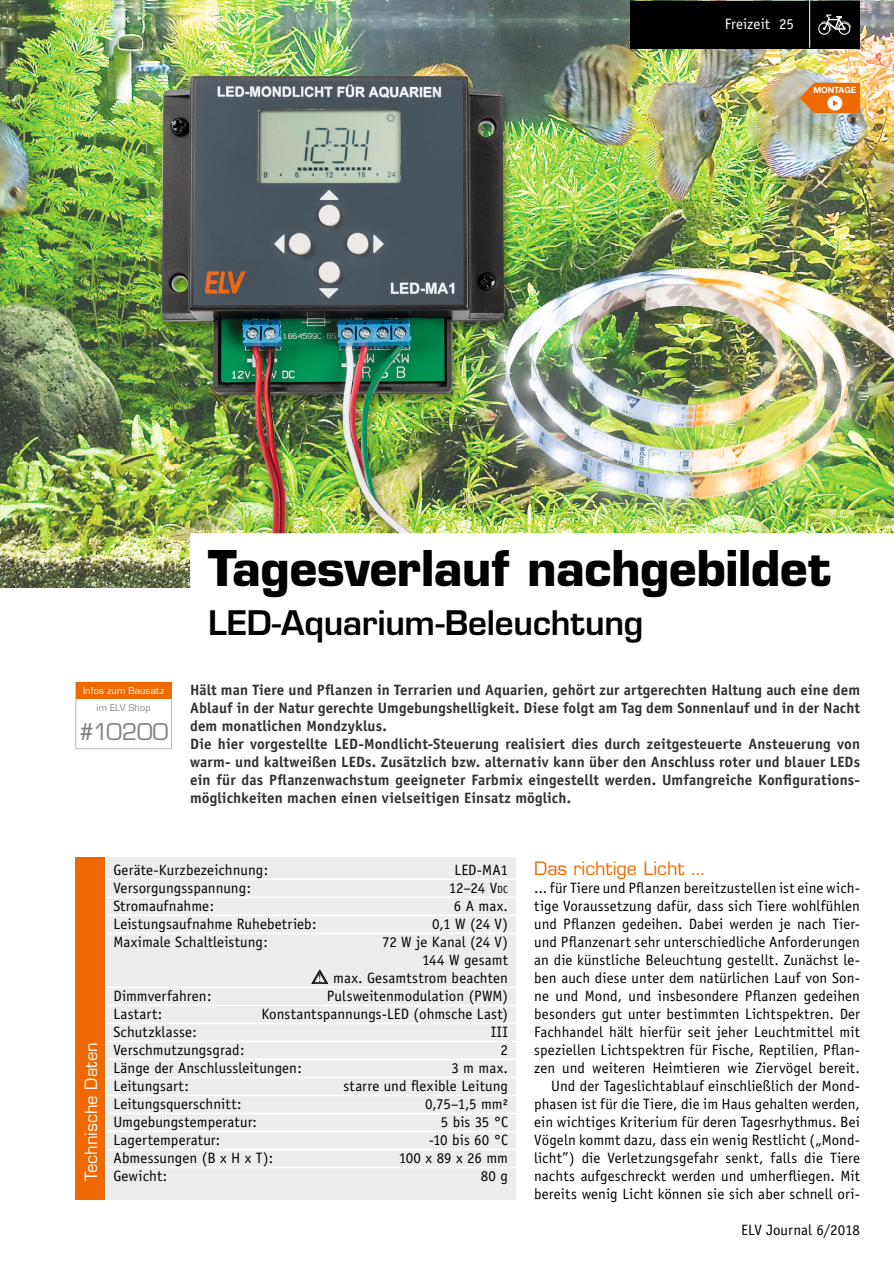
<style>
.page{position:relative;width:894px;height:1264px;background:#fff}
.page>*{position:absolute;margin:0;border:0;box-sizing:border-box;transform-origin:0 0}
.Headline1{font:700 48px "Eurostile";letter-spacing:-.01em;color:#000}
.Headline2{font:600 33px "Eurostile";letter-spacing:-.005em;color:#000}
.Technische_Daten_Nam{font:22.5px "Eurostile";letter-spacing:-.01em;color:#818281}
.Subhead_5{font:18px "Eurostile";color:#ef6800}
.Technische_Daten_Nam-2{font:16.5px "Eurostile";letter-spacing:.005em;color:#fff}
.Fließtext_Neuer_Absa{font:15px/18px "Officina Sans";letter-spacing:.005em;color:#000;text-align:justify}
.Einleitung{font:700 15px/18px "Officina Sans";letter-spacing:.005em;color:#313130;text-align:justify}
.Technische_Daten_Tex{font:15px "Officina Sans";letter-spacing:.005em;color:#000}
.Fließtext_Neue_Zeile{font:15px/18px "Officina Sans";letter-spacing:.005em;color:#000;text-align:justify}
.Kopfzeile_rechts{font:15px "Officina Sans";letter-spacing:.01em;color:#fff}
.Technische_Daten_Tex-2{font:15px "Officina Sans";letter-spacing:.025em;color:#000}
.Technische_Daten_Nam-3{font:9px "Eurostile";letter-spacing:.03em;color:#fff}
.Technische_Daten_Nam-4{font:9px "Eurostile";letter-spacing:.025em;color:#818281}
.t1{font:700 8.55px "Helvetica Neue LT";letter-spacing:-.01em;color:#fff}
.s1{font-size:10.5px}
</style>
<div class="page">
<img style="left:1px;top:1px;width:893px;height:586px">
<img style="left:513px;top:230px;width:381px;height:303px">
<div style="left:157px;top:76px;width:356px;height:488px;background:#000;opacity:.4"></div>
<img style="left:162px;top:76px;width:342px;height:475px">
<div style="left:107px;top:857px;width:409px;height:342px;background:#ececec"></div>
<div style="left:75px;top:857px;width:30px;height:342px;background:#ef6800"></div>
<hr style="left:107px;top:878px;width:409px;height:2px;background:#fff">
<hr style="left:107px;top:896px;width:409px;height:2px;background:#fff">
<hr style="left:107px;top:914px;width:409px;height:2px;background:#fff">
<hr style="left:107px;top:932px;width:409px;height:2px;background:#fff">
<hr style="left:107px;top:986px;width:409px;height:2px;background:#fff">
<hr style="left:107px;top:1004px;width:409px;height:2px;background:#fff">
<hr style="left:107px;top:1022px;width:409px;height:2px;background:#fff">
<hr style="left:107px;top:1040px;width:409px;height:2px;background:#fff">
<hr style="left:107px;top:1058px;width:409px;height:2px;background:#fff">
<hr style="left:107px;top:1076px;width:409px;height:2px;background:#fff">
<hr style="left:107px;top:1094px;width:409px;height:2px;background:#fff">
<hr style="left:107px;top:1112px;width:409px;height:2px;background:#fff">
<hr style="left:107px;top:1130px;width:409px;height:2px;background:#fff">
<hr style="left:107px;top:1148px;width:409px;height:2px;background:#fff">
<hr style="left:107px;top:1166px;width:409px;height:2px;background:#fff">
<div style="left:75px;top:682px;width:97px;height:67px;background:#fff;border:1px solid #b6babc"></div>
<div style="left:76px;top:682px;width:95px;height:17px;background:#ef6800"></div>
<div style="left:630px;top:1px;width:230px;height:47px;background:#000"></div>
<hr style="left:809px;top:1px;width:1px;height:47px;background:#fff">
<svg style="left:818px;top:14px;width:33px;height:21px"></svg>
<svg style="left:190px;top:533px;width:704px;height:55px"></svg>
<svg style="left:312px;top:969px;width:16px;height:14px"></svg>
<svg style="left:800px;top:83px;width:60px;height:30px;background:#ea7e2a"></svg>
<p class="Kopfzeile_rechts" style="left:725px;top:15px;width:71px">Freizeit 25</p>
<p class="t1" style="left:813px;top:85px;width:45px">MONTAGE</p>
<p class="Technische_Daten_Nam-3" style="left:83px;top:685px;width:82px">Infos zum Bausatz</p>
<p class="Technische_Daten_Nam-4" style="left:97px;top:702px;width:56px">im ELV Shop</p>
<p class="Technische_Daten_Nam" style="left:79px;top:718px;width:91px">#10200</p>
<p class="Headline1" style="left:208px;top:539px;width:624px">Tagesverlauf nachgebildet</p>
<p class="Headline2" style="left:208px;top:601px;width:437px">LED-Aquarium-Beleuchtung</p>
<p class="Einleitung" style="left:190px;top:680px;width:671px">Hält man Tiere und Pflanzen in Terrarien und Aquarien, gehört zur artgerechten Haltung auch eine dem Ablauf in der Natur gerechte Umgebungshelligkeit. Diese folgt am Tag dem Sonnenlauf und in der Nacht dem monatlichen Mondzyklus.</p>
<p class="Einleitung" style="left:190px;top:734px;width:671px">Die hier vorgestellte LED-Mondlicht-Steuerung realisiert dies durch zeitgesteuerte Ansteuerung von warm- und kaltweißen LEDs. Zusätzlich bzw. alternativ kann über den Anschluss roter und blauer LEDs ein für das Pflanzenwachstum geeigneter Farbmix eingestellt werden. Umfangreiche Konfigurations&shy;möglichkeiten machen einen vielseitigen Einsatz möglich.</p>
<p class="Technische_Daten_Nam-2" style="left:81px;top:1181px;width:140px;rotate:-90deg">Technische Daten</p>
<p class="Technische_Daten_Tex" style="left:113px;top:861px;width:156px">Geräte-Kurzbezeichnung:</p>
<p class="Technische_Daten_Tex" style="left:454px;top:861px;width:55px">LED-MA1</p>
<p class="Technische_Daten_Tex" style="left:113px;top:879px;width:139px">Versorgungsspannung:</p>
<p class="Technische_Daten_Tex" style="left:449px;top:879px;width:61px">12–24 V<span class="s1">DC</span></p>
<p class="Technische_Daten_Tex" style="left:113px;top:897px;width:102px">Stromaufnahme:</p>
<p class="Technische_Daten_Tex" style="left:454px;top:897px;width:56px">6 A max.</p>
<p class="Technische_Daten_Tex" style="left:113px;top:915px;width:205px">Leistungsaufnahme Ruhebetrieb:</p>
<p class="Technische_Daten_Tex" style="left:432px;top:915px;width:77px">0,1 W (24 V)</p>
<p class="Technische_Daten_Tex" style="left:113px;top:933px;width:156px">Maximale Schaltleistung:</p>
<p class="Technische_Daten_Tex" style="left:382px;top:933px;width:127px">72 W je Kanal (24 V)</p>
<p class="Technische_Daten_Tex" style="left:422px;top:951px;width:88px">144 W gesamt</p>
<p class="Technische_Daten_Tex" style="left:333px;top:969px;width:176px">max. Gesamtstrom beachten</p>
<p class="Technische_Daten_Tex" style="left:113px;top:987px;width:100px">Dimmverfahren:</p>
<p class="Technische_Daten_Tex" style="left:327px;top:987px;width:183px">Pulsweitenmodulation (PWM)</p>
<p class="Technische_Daten_Tex-2" style="left:113px;top:1005px;width:50px">Lastart:</p>
<p class="Technische_Daten_Tex" style="left:261px;top:1005px;width:248px">Konstantspannungs-LED (ohmsche Last)</p>
<p class="Technische_Daten_Tex" style="left:113px;top:1023px;width:85px">Schutzklasse:</p>
<p class="Technische_Daten_Tex" style="left:491px;top:1023px;width:19px">III</p>
<p class="Technische_Daten_Tex" style="left:113px;top:1041px;width:133px">Verschmutzungsgrad:</p>
<p class="Technische_Daten_Tex" style="left:500px;top:1041px;width:9px">2</p>
<p class="Technische_Daten_Tex" style="left:113px;top:1059px;width:190px">Länge der Anschlussleitungen:</p>
<p class="Technische_Daten_Tex" style="left:451px;top:1059px;width:58px">3 m max.</p>
<p class="Technische_Daten_Tex" style="left:113px;top:1077px;width:77px">Leitungsart:</p>
<p class="Technische_Daten_Tex" style="left:343px;top:1077px;width:166px">starre und flexible Leitung</p>
<p class="Technische_Daten_Tex" style="left:113px;top:1095px;width:130px">Leitungsquerschnitt:</p>
<p class="Technische_Daten_Tex" style="left:425px;top:1095px;width:84px">0,75–1,5 mm²</p>
<p class="Technische_Daten_Tex" style="left:113px;top:1113px;width:145px">Umgebungstemperatur:</p>
<p class="Technische_Daten_Tex" style="left:441px;top:1113px;width:69px">5 bis 35 °C</p>
<p class="Technische_Daten_Tex" style="left:113px;top:1131px;width:108px">Lagertemperatur:</p>
<p class="Technische_Daten_Tex" style="left:429px;top:1131px;width:81px">-10 bis 60 °C</p>
<p class="Technische_Daten_Tex" style="left:113px;top:1149px;width:161px">Abmessungen (B x H x T):</p>
<p class="Technische_Daten_Tex" style="left:399px;top:1149px;width:111px">100 x 89 x 26 mm</p>
<p class="Technische_Daten_Tex" style="left:113px;top:1167px;width:55px">Gewicht:</p>
<p class="Technische_Daten_Tex" style="left:481px;top:1167px;width:29px">80 g</p>
<p class="Subhead_5" style="left:534px;top:857px;width:173px">Das richtige Licht ...</p>
<p class="Fließtext_Neuer_Absa" style="left:534px;top:879px;width:327px">... für Tiere und Pflanzen bereitzustellen ist eine wich&shy;tige Voraussetzung dafür, dass sich Tiere wohlfühlen und Pflanzen gedeihen. Dabei werden je nach Tier&shy;und Pflanzenart sehr unterschiedliche Anforderungen an die künstliche Beleuchtung gestellt. Zunächst le&shy;ben auch diese unter dem natürlichen Lauf von Son&shy;ne und Mond, und insbesondere Pflanzen gedeihen besonders gut unter bestimmten Lichtspektren. Der Fachhandel hält hierfür seit jeher Leuchtmittel mit speziellen Lichtspektren für Fische, Reptilien, Pflan&shy;zen und weiteren Heimtieren wie Ziervögel bereit.</p>
<p class="Fließtext_Neue_Zeile" style="left:534px;top:1077px;width:327px;text-indent:17px">Und der Tageslichtablauf einschließlich der Mond&shy;phasen ist für die Tiere, die im Haus gehalten werden, ein wichtiges Kriterium für deren Tagesrhythmus. Bei Vögeln kommt dazu, dass ein wenig Restlicht („Mond&shy;licht”) die Verletzungsgefahr senkt, falls die Tiere nachts aufgeschreckt werden und umherfliegen. Mit bereits wenig Licht können sie sich aber schnell ori-</p>
<p class="Fließtext_Neuer_Absa" style="left:741px;top:1221px;width:120px">ELV Journal 6/2018</p>
</div>
